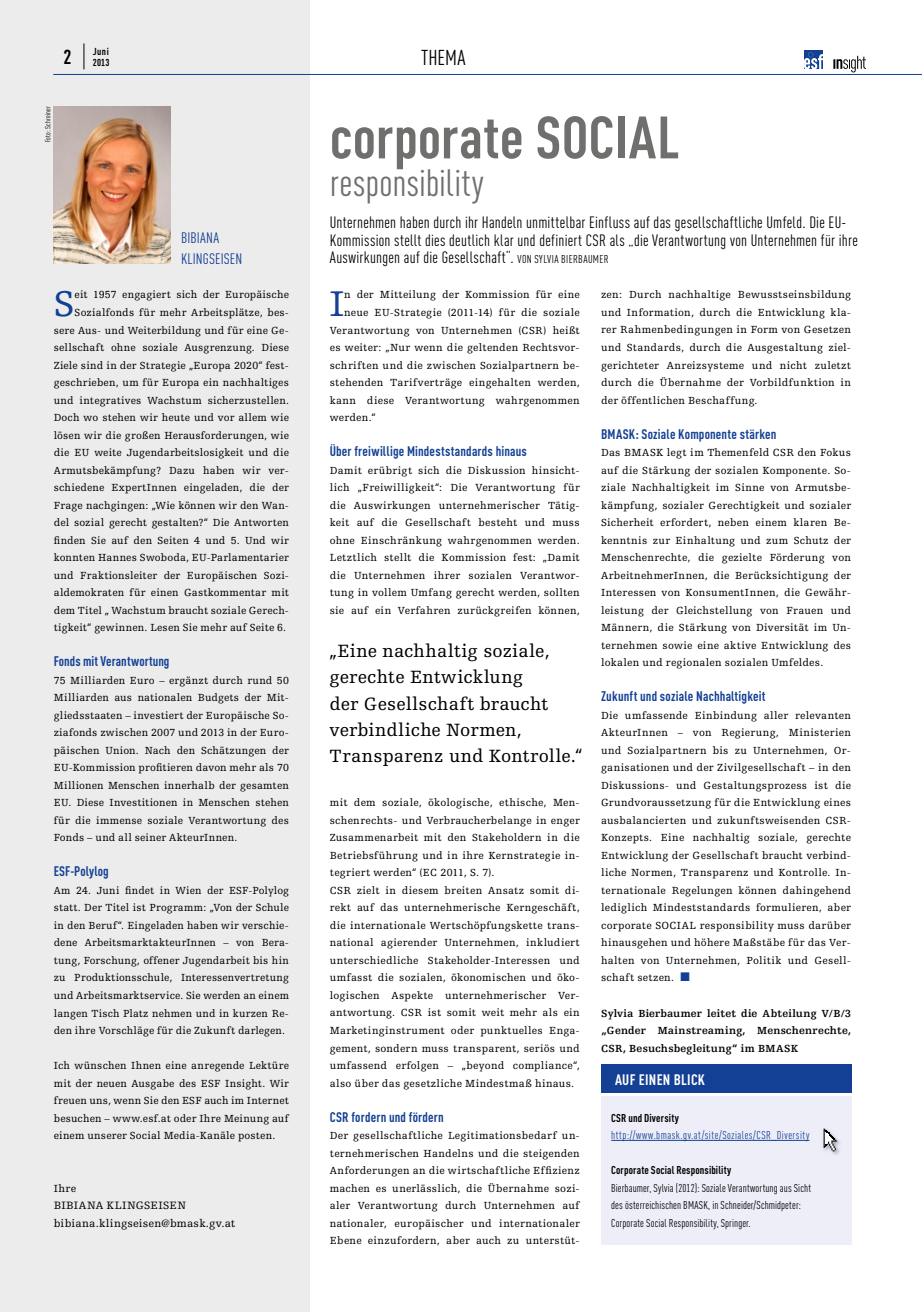
<style>
.page{position:relative;width:922px;height:1312px;background:#fff}
.page>*{position:absolute;margin:0;border:0;box-sizing:border-box;transform-origin:0 0}
.t1{font:700 58.75px "CADIN Condensed";letter-spacing:.005em;color:#6f6f6e}
.t2{font:37.75px "Egyptienne FLT Std";color:#134094}
.t3{font:37.5px "CADIN Condensed";letter-spacing:.005em;color:#6f6f6e}
.t4{font:21.25px "CADIN Condensed";color:#000}
.t5{font:700 20px "CADIN Condensed";color:#000}
.t6{font:18.75px/26.2px "Egyptienne FLT Std";letter-spacing:.015em;color:#000}
.t7{font:16.25px/17.5px "CADIN Condensed";letter-spacing:.015em;color:#000}
.t8{font:15px/20.9px "CADIN Condensed";letter-spacing:.01em;color:#134094}
.t9{font:700 15px "CADIN Condensed";letter-spacing:.02em;color:#fff}
.t10{font:700 13.75px "CADIN Condensed";letter-spacing:.01em;color:#134094}
.t11{font:11.25px/17.5px "CADIN Condensed";letter-spacing:.01em;color:#000}
.t12{font:11.25px "CADIN Condensed";letter-spacing:.05em;color:#134094}
.t13{font:11.25px/17.5px "Egyptienne FLT Std";letter-spacing:.015em;color:#000}
.t14{font:700 11.25px "CADIN Condensed";letter-spacing:.015em;color:#000}
.t15{font:10.88px/17.5px "Egyptienne FLT Std";letter-spacing:.025em;color:#000;text-align:justify}
.t16{font:10.88px/17.5px "Egyptienne FLT Std";letter-spacing:.025em;color:#000;text-align:justify;scale:.96 1}
.t17{font:700 10.88px/17.5px "Egyptienne FLT Std";letter-spacing:.02em;color:#000;text-align:justify}
.t18{font:700 10px/11.2px "CADIN Condensed";letter-spacing:.035em;color:#000}
.t19{font:7.5px "CADIN Condensed";letter-spacing:.02em;color:#000}
.s1{font-size:11.25px}
.s2{color:#134094}
</style>
<div class="page">
<svg style="left:833px;top:56px;width:32px;height:16px"></svg>
<div style="left:804px;top:50px;width:18px;height:19px;background:#134094"></div>
<svg style="left:804px;top:52px;width:18px;height:17px"></svg>
<div style="left:0;top:0;width:309px;height:1311px;background:#ececed"></div>
<img style="left:54px;top:106px;width:117px;height:158px">
<hr style="left:53px;top:74px;width:868px;height:1px;background:#134094">
<svg style="left:84px;top:43px;width:1px;height:26px"></svg>
<div style="left:601px;top:1096px;width:249px;height:148px;background:#e9e9f6"></div>
<div style="left:601px;top:1064px;width:249px;height:28px;background:#134094"></div>
<hr style="left:611px;top:1139px;width:198px;height:1px;background:#134094">
<div style="left:821px;top:1126px;width:21px;height:30px;background:#000;opacity:.3"></div>
<svg style="left:823px;top:1128px;width:13px;height:23px"></svg>
<h3 class="t5" style="left:63px;top:45px;width:10px">2</h3>
<p class="t18" style="left:93px;top:45px;width:18px">Juni<br>2013</p>
<h3 class="t4" style="left:421px;top:45px;width:46px">THEMA</h3>
<p class="t19" style="left:44px;top:142px;width:37px;rotate:-90deg">Foto: Schreiner</p>
<h1 class="t1" style="left:330px;top:102px;width:351px">corporate SOCIAL</h1>
<h3 class="t3" style="left:330px;top:160px;width:155px">responsibility</h3>
<p class="t7" style="left:330px;top:214px;width:529px">Unternehmen haben durch ihr Handeln unmittelbar Einfluss auf das gesellschaftliche Umfeld. Die EU-<br>Kommission stellt dies deutlich klar und definiert CSR als „die Verantwortung von Unternehmen für ihre<br>Auswirkungen auf die Gesellschaft“. <span class="s1">Von Sylvia Bierbaumer</span></p>
<h3 class="t8" style="left:181px;top:227px;width:61px">Bibiana<br>Klingseisen</h3>
<p class="t15" style="left:54px;top:286px;width:237px;text-align:right">eit 1957 engagiert sich der Europäische Sozialfonds für mehr Arbeitsplätze, bes&shy;sere Aus- und Weiterbildung und für eine Ge&shy;sellschaft ohne soziale Ausgrenzung. Diese Ziele sind in der Strategie „Europa 2020“ fest&shy;geschrieben, um für Europa ein nachhaltiges und integratives Wachstum sicherzustellen.<br>Doch wo stehen wir heute und vor allem wie lösen wir die großen Herausforderungen, wie die EU weite Jugendarbeitslosigkeit und die Armutsbekämpfung? Dazu haben wir ver&shy;schiedene ExpertInnen eingeladen, die der Frage nachgingen: „Wie können wir den Wan&shy;del sozial gerecht gestalten?“ Die Antworten finden Sie auf den Seiten 4 und 5. Und wir konnten Hannes Swoboda, EU-Parlamentarier und Fraktionsleiter der Europäischen Sozi&shy;aldemokraten für einen Gastkommentar mit dem Titel „ Wachstum braucht soziale Gerech&shy;tigkeit“ gewinnen. Lesen Sie mehr auf Seite 6.</p>
<p class="t10" style="left:54px;top:653px;width:117px">Fonds mit Verantwortung</p>
<p class="t15" style="left:54px;top:671px;width:237px">75 Milliarden Euro – ergänzt durch rund 50<br>Milliarden aus nationalen Budgets der Mit&shy;gliedsstaaten – investiert der Europäische So&shy;ziafonds zwischen 2007 und 2013 in der Euro&shy;päischen Union. Nach den Schätzungen der EU-Kommission profitieren davon mehr als 70<br>Millionen Menschen innerhalb der gesamten EU. Diese Investitionen in Menschen stehen für die immense soziale Verantwortung des Fonds – und all seiner AkteurInnen.</p>
<p class="t10" style="left:54px;top:863px;width:56px">ESF-Polylog</p>
<p class="t16" style="left:54px;top:881px;width:246px">Am 24. Juni findet in Wien der ESF-Polylog statt. Der Titel ist Programm: „Von der Schule in den Beruf“. Eingeladen haben wir verschie&shy;dene ArbeitsmarktakteurInnen – von Bera&shy;tung, Forschung, offener Jugendarbeit bis hin zu Produktionsschule, Interessenvertretung und Arbeitsmarktservice. Sie werden an einem langen Tisch Platz nehmen und in kurzen Re&shy;den ihre Vorschläge für die Zukunft darlegen.</p>
<p class="t15" style="left:54px;top:1056px;width:237px">Ich wünschen Ihnen eine anregende Lektüre mit der neuen Ausgabe des ESF Insight. Wir freuen uns, wenn Sie den ESF auch im Internet besuchen – www.esf.at oder Ihre Meinung auf einem unserer Social Media-Kanäle posten.</p>
<h2 class="t2" style="left:54px;top:283px;width:22px">S</h2>
<p class="t15" style="left:54px;top:1179px;width:24px">Ihre</p>
<p class="t13" style="left:54px;top:1196px;width:16px">Bibiana</p>
<p class="t13" style="left:54px;top:1196px;width:183px;text-indent:53px">Klingseisen bibiana.klingseisen@bmask.gv.at</p>
<h2 class="t2" style="left:330px;top:283px;width:16px">I</h2>
<p class="t15" style="left:344px;top:286px;width:237px">n der Mitteilung der Kommission für eine</p>
<p class="t15" style="left:344px;top:304px;width:237px">neue EU-Strategie (2011-14) für die soziale</p>
<p class="t15" style="left:330px;top:321px;width:251px">Verantwortung von Unternehmen (CSR) heißt</p>
<p class="t15" style="left:330px;top:339px;width:251px">es weiter: „Nur wenn die geltenden Rechtsvor-</p>
<p class="t15" style="left:330px;top:356px;width:251px">schriften und die zwischen Sozialpartnern be-</p>
<p class="t15" style="left:330px;top:374px;width:251px">stehenden Tarifverträge eingehalten werden,</p>
<p class="t15" style="left:330px;top:391px;width:251px">kann diese Verantwortung wahrgenommen</p>
<p class="t15" style="left:330px;top:409px;width:47px">werden.“</p>
<p class="t10" style="left:330px;top:443px;width:199px">Über freiwillige Mindeststandards hinaus</p>
<p class="t15" style="left:330px;top:461px;width:251px">Damit erübrigt sich die Diskussion hinsicht&shy;lich „Freiwilligkeit“: Die Verantwortung für die Auswirkungen unternehmerischer Tätig&shy;keit auf die Gesellschaft besteht und muss ohne Einschränkung wahrgenommen werden.<br>Letztlich stellt die Kommission fest: „Damit die Unternehmen ihrer sozialen Verantwor&shy;tung in vollem Umfang gerecht werden, sollten sie auf ein Verfahren zurückgreifen können,</p>
<h3 class="t6" style="left:329px;top:638px;width:254px">„Eine nachhaltig soziale, gerechte Entwicklung<br>der Gesellschaft braucht verbindliche Normen,<br>Transparenz und Kontrolle.“</h3>
<p class="t15" style="left:330px;top:794px;width:251px;text-align:left">mit dem soziale, ökologische, ethische, Men&shy;schenrechts- und Verbraucherbelange in enger Zusammenarbeit mit den Stakeholdern in die Betriebsführung und in ihre Kernstrategie in&shy;tegriert werden“ (EC 2011, S. 7).<br>CSR zielt in diesem breiten Ansatz somit di&shy;rekt auf das unternehmerische Kerngeschäft, die internationale Wertschöpfungskette trans&shy;national agierender Unternehmen, inkludiert unterschiedliche Stakeholder-Interessen und umfasst die sozialen, ökonomischen und öko&shy;logischen Aspekte unternehmerischer Ver&shy;antwortung. CSR ist somit weit mehr als ein Marketinginstrument oder punktuelles Enga&shy;gement, sondern muss transparent, seriös und umfassend erfolgen – „beyond compliance“, also über das gesetzliche Mindestmaß hinaus.</p>
<p class="t10" style="left:330px;top:1108px;width:115px">CSR fordern und fördern</p>
<p class="t15" style="left:330px;top:1126px;width:251px">Der gesellschaftliche Legitimationsbedarf un&shy;ternehmerischen Handelns und die steigenden Anforderungen an die wirtschaftliche Effizienz machen es unerlässlich, die Übernahme sozi&shy;aler Verantwortung durch Unternehmen auf nationaler, europäischer und internationaler Ebene einzufordern, aber auch zu unterstüt-</p>
<p class="t15" style="left:601px;top:286px;width:251px">zen: Durch nachhaltige Bewusstseinsbildung und Information, durch die Entwicklung kla&shy;rer Rahmenbedingungen in Form von Gesetzen und Standards, durch die Ausgestaltung ziel&shy;gerichteter Anreizsysteme und nicht zuletzt durch die Übernahme der Vorbildfunktion in der öffentlichen Beschaffung.</p>
<p class="t10" style="left:601px;top:425px;width:177px">BMASK: Soziale Komponente stärken</p>
<p class="t15" style="left:601px;top:444px;width:251px">Das BMASK legt im Themenfeld CSR den Fokus auf die Stärkung der sozialen Komponente. So&shy;ziale Nachhaltigkeit im Sinne von Armutsbe&shy;kämpfung, sozialer Gerechtigkeit und sozialer Sicherheit erfordert, neben einem klaren Be&shy;kenntnis zur Einhaltung und zum Schutz der Menschenrechte, die gezielte Förderung von ArbeitnehmerInnen, die Berücksichtigung der Interessen von KonsumentInnen, die Gewähr&shy;leistung der Gleichstellung von Frauen und Männern, die Stärkung von Diversität im Un&shy;ternehmen sowie eine aktive Entwicklung des lokalen und regionalen sozialen Umfeldes.</p>
<p class="t10" style="left:601px;top:688px;width:166px">Zukunft und soziale Nachhaltigkeit</p>
<p class="t15" style="left:601px;top:706px;width:251px">Die umfassende Einbindung aller relevanten AkteurInnen – von Regierung, Ministerien und Sozialpartnern bis zu Unternehmen, Or&shy;ganisationen und der Zivilgesellschaft – in den Diskussions- und Gestaltungsprozess ist die Grundvoraussetzung für die Entwicklung eines ausbalancierten und zukunftsweisenden CSR-Konzepts. Eine nachhaltig soziale, gerechte Entwicklung der Gesellschaft braucht verbind&shy;liche Normen, Transparenz und Kontrolle. In&shy;ternationale Regelungen können dahingehend lediglich Mindeststandards formulieren, aber corporate SOCIAL responsibility muss darüber hinausgehen und höhere Maßstäbe für das Ver&shy;halten von Unternehmen, Politik und Gesell&shy;schaft setzen. <span class="s2">■</span></p>
<p class="t17" style="left:601px;top:1004px;width:251px">Sylvia Bierbaumer leitet die Abteilung V/B/3 „Gender Mainstreaming, Menschenrechte, CSR, Besuchsbegleitung“ im BMASK</p>
<h3 class="t9" style="left:615px;top:1069px;width:91px">AUF EINEN BLICK</h3>
<p class="t14" style="left:611px;top:1110px;width:69px">CSR und Diversity</p>
<p class="t12" style="left:611px;top:1128px;width:200px">http://www.bmask.gv.at/site/Soziales/CSR_Diversity</p>
<p class="t14" style="left:611px;top:1162px;width:122px">Corporate Social Responsibility</p>
<p class="t11" style="left:611px;top:1178px;width:201px">Bierbaumer, Sylvia (2012): Soziale Verantwortung aus Sicht des österreichischen BMASK, in Schneider/Schmidpeter:<br>Corporate Social Responsibility, Springer.</p>
</div>
